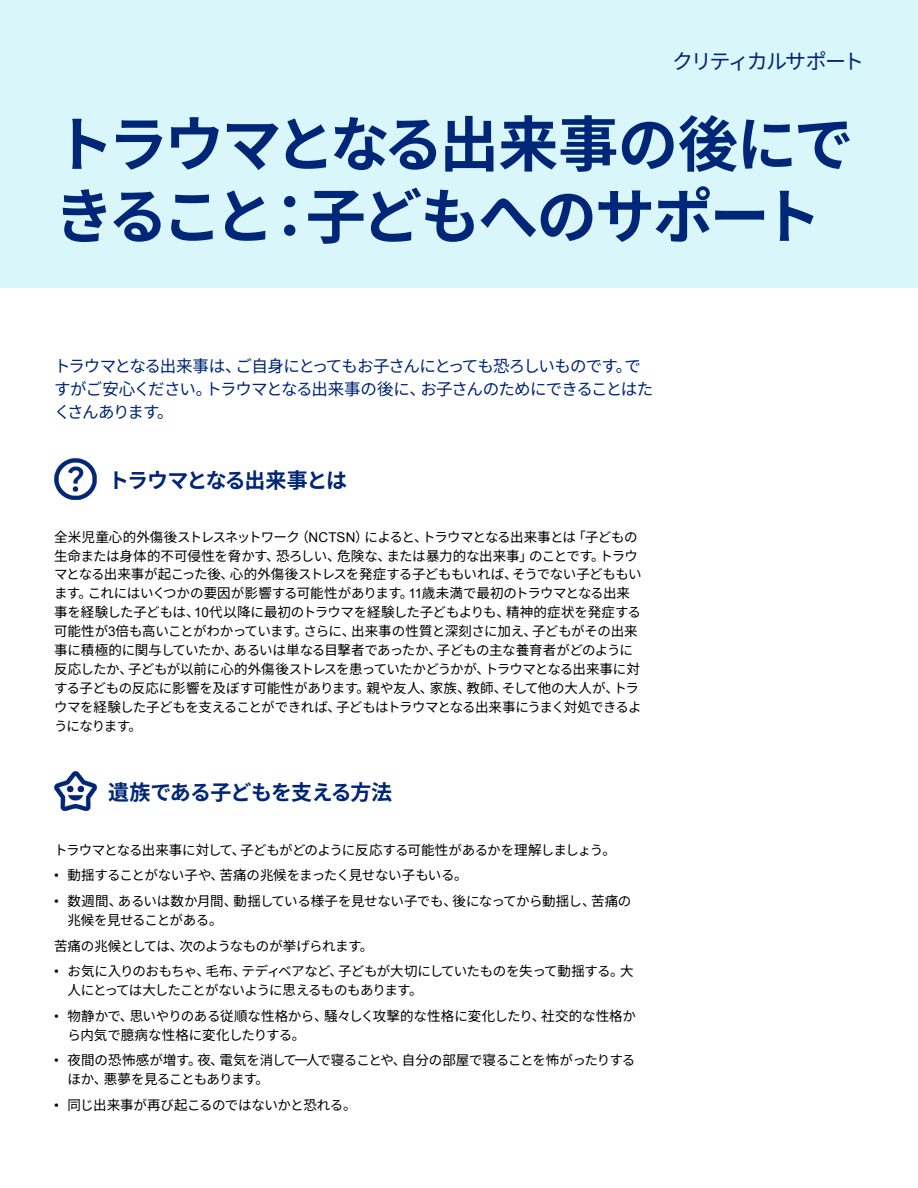
<style>
.page{position:relative;width:918px;height:1188px;background:#fff}
.page>*{position:absolute;margin:0;border:0;box-sizing:border-box;transform-origin:0 0}
.Headline{font:700 60px/72px "Noto Sans JP";letter-spacing:-.055em;color:#002677}
.Subhead{font:700 21px "Noto Sans JP";letter-spacing:-.03em;color:#002677}
.Subhead-2{font:700 21px "Noto Sans JP";letter-spacing:-.05em;color:#002677}
.Product_label_-_Right_aligned{font:21px "Noto Sans JP";letter-spacing:-.105em;color:#002677}
.Intro{font:16.5px/23.1px "Noto Sans JP";letter-spacing:-.055em;color:#002677}
.Arial-Body{font:13.5px/18.9px "Noto Sans JP";letter-spacing:-.03em;color:#000}
.Arial-Body-2{font:13.5px/18.9px "Noto Sans JP";letter-spacing:-.01em;color:#000}
.Arial-Body-3{font:13.5px "Noto Sans JP";letter-spacing:-.055em;color:#000}
.s1{font-family:"Arial"}
</style>
<div class="page">
<div style="left:0;top:0;width:918px;height:287px;background:#d9f6fa"></div>
<img style="left:54px;top:771px;width:43px;height:41px">
<img style="left:54px;top:458px;width:43px;height:42px">
<p class="Product_label_-_Right_aligned" style="left:672px;top:50px;width:193px">クリティカルサポート</p>
<p class="Headline" style="left:54px;top:110px;width:801px">トラウマとなる出来事の後にできること：子どもへのサポート</p>
<p class="Intro" style="left:54px;top:354px;width:601px">トラウマとなる出来事は、ご自身にとってもお子さんにとっても恐ろしいものです。ですがご安心ください。トラウマとなる出来事の後に、お子さんのためにできることはたくさんあります。</p>
<p class="Subhead-2" style="left:108px;top:468px;width:241px">トラウマとなる出来事とは</p>
<p class="Arial-Body" style="left:54px;top:528px;width:589px">全米児童心的外傷後ストレスネットワーク（<span class="s1">NCTSN</span>）によると、トラウマとなる出来事とは「子どもの生命または身体的不可侵性を脅かす、恐ろしい、危険な、または暴力的な出来事」のことです。トラウマとなる出来事が起こった後、心的外傷後ストレスを発症する子どももいれば、そうでない子どももいます。これにはいくつかの要因が影響する可能性があります。<span class="s1">11</span>歳未満で最初のトラウマとなる出来事を経験した子どもは、<span class="s1">10</span>代以降に最初のトラウマを経験した子どもよりも、精神的症状を発症する可能性が<span class="s1">3</span>倍も高いことがわかっています。さらに、出来事の性質と深刻さに加え、子どもがその出来事に積極的に関与していたか、あるいは単なる目撃者であったか、子どもの主な養育者がどのように反応したか、子どもが以前に心的外傷後ストレスを患っていたかどうかが、トラウマとなる出来事に対する子どもの反応に影響を及ぼす可能性があります。親や友人、家族、教師、そして他の大人が、トラウマを経験した子どもを支えることができれば、子どもはトラウマとなる出来事にうまく対処できるようになります。</p>
<p class="Subhead" style="left:108px;top:781px;width:286px">遺族である子どもを支える方法</p>
<p class="Arial-Body-3" style="left:54px;top:842px;width:563px">トラウマとなる出来事に対して、子どもがどのように反応する可能性があるかを理解しましょう。</p>
<p class="Arial-Body" style="left:54px;top:866px;width:415px"><span class="s1">•</span> 動揺することがない子や、苦痛の兆候をまったく見せない子もいる。</p>
<p class="Arial-Body" style="left:68px;top:892px;width:565px;text-indent:-14px"><span class="s1">•</span> 数週間、あるいは数か月間、動揺している様子を見せない子でも、後になってから動揺し、苦痛の兆候を見せることがある。</p>
<p class="Arial-Body" style="left:54px;top:937px;width:321px">苦痛の兆候としては、次のようなものが挙げられます。</p>
<p class="Arial-Body" style="left:68px;top:962px;width:568px;text-indent:-14px"><span class="s1">•</span> お気に入りのおもちゃ、毛布、テディベアなど、子どもが大切にしていたものを失って動揺する。大人にとっては大したことがないように思えるものもあります。</p>
<p class="Arial-Body-2" style="left:68px;top:1007px;width:570px;text-indent:-14px"><span class="s1">•</span> 物静かで、思いやりのある従順な性格から、騒々しく攻撃的な性格に変化したり、社交的な性格から内気で臆病な性格に変化したりする。</p>
<p class="Arial-Body" style="left:68px;top:1051px;width:569px;text-indent:-14px"><span class="s1">•</span> 夜間の恐怖感が増す。夜、電気を消して一人で寝ることや、自分の部屋で寝ることを怖がったりするほか、悪夢を見ることもあります。</p>
<p class="Arial-Body" style="left:54px;top:1096px;width:304px"><span class="s1">•</span> 同じ出来事が再び起こるのではないかと恐れる。</p>
</div>
